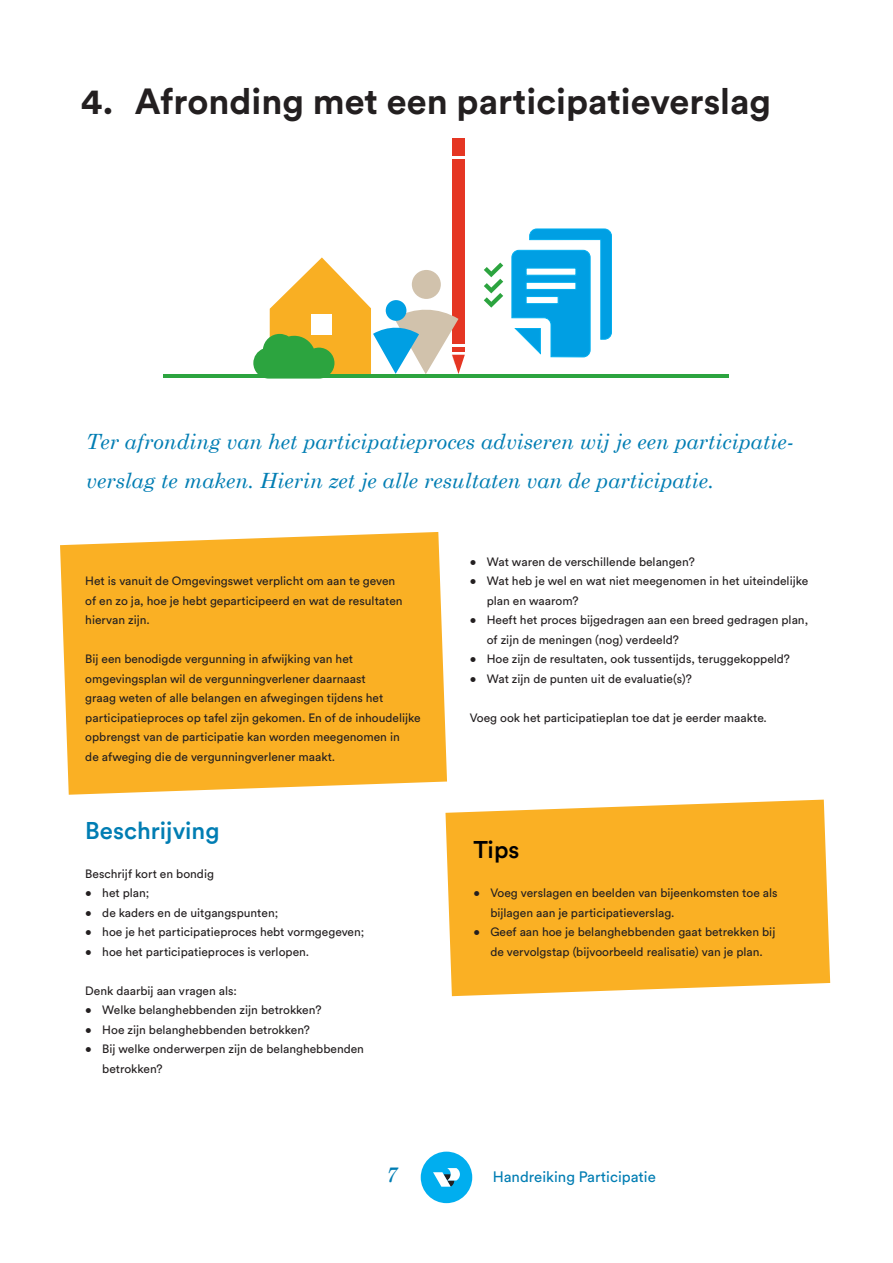
<style>
.page{position:relative;width:893px;height:1263px;background:#fff}
.page>*{position:absolute;margin:0;border:0;box-sizing:border-box;transform-origin:0 0}
.Zwarte_kop_H1{font:700 36px "Circular Std";color:#231f20}
.Subtitel_lopende_tekst_H2{font:500 24px "Circular Std";color:#007db3}
.Subtitel_lopende_tekst_H2-2{font:500 24px "Circular Std";color:#000001}
.Century_lopende_tekst{font:italic 21px/39px "Century Schoolbook";color:#007db3}
.t1{font:15px "Circular Std";color:#007db3}
.Broodtekst_lopende_tekst{font:12px/19.5px "Circular Std";color:#231f20}
</style>
<div class="page">
<svg style="left:60px;top:532px;width:387px;height:263px;background:#fab533"></svg>
<svg style="left:445px;top:800px;width:385px;height:196px;background:#fab635"></svg>
<div style="left:452px;top:159px;width:13px;height:185px;background:#e53623"></div>
<div style="left:452px;top:138px;width:13px;height:17px;background:#e53623"></div>
<svg style="left:484px;top:263px;width:19px;height:45px"></svg>
<svg style="left:511px;top:228px;width:101px;height:129px"></svg>
<svg style="left:253px;top:257px;width:212px;height:122px"></svg>
<div style="left:386px;top:300px;width:20px;height:21px;background:#009fe3;border-radius:50%"></div>
<hr style="left:163px;top:374px;width:565px;height:4px;background:#2ca43f">
<div style="left:421px;top:1151px;width:51px;height:52px;background:#00aeef;border-radius:50%"></div>
<svg style="left:433px;top:1168px;width:27px;height:19px"></svg>
<h1 class="Zwarte_kop_H1" style="left:81px;top:78px;width:691px">4. Afronding met een participatieverslag</h1>
<p class="Century_lopende_tekst" style="left:86px;top:421px;width:709px">Ter afronding van het participatieproces adviseren wij je een participatie&shy;verslag te maken. Hierin zet je alle resultaten van de participatie.</p>
<p class="Broodtekst_lopende_tekst" style="left:85px;top:571px;width:319px">Het is vanuit de Omgevingswet verplicht om aan te geven of en zo ja, hoe je hebt geparticipeerd en wat de resultaten hiervan zijn.</p>
<p class="Broodtekst_lopende_tekst" style="left:85px;top:649px;width:337px">Bij een benodigde vergunning in afwijking van het omgevingsplan wil de vergunningverlener daarnaast<br>graag weten of alle belangen en afwegingen tijdens het participatieproces op tafel zijn gekomen. En of de inhoudelijke opbrengst van de participatie kan worden meegenomen in</p>
<p class="Broodtekst_lopende_tekst" style="left:85px;top:746px;width:252px">de afweging die de vergunningverlener maakt.</p>
<h2 class="Subtitel_lopende_tekst_H2" style="left:85px;top:815px;width:136px">Beschrijving</h2>
<p class="Broodtekst_lopende_tekst" style="left:85px;top:863px;width:130px">Beschrijf kort en bondig</p>
<p class="Broodtekst_lopende_tekst" style="left:85px;top:883px;width:66px">• het plan;</p>
<p class="Broodtekst_lopende_tekst" style="left:85px;top:902px;width:195px">• de kaders en de uitgangspunten;</p>
<p class="Broodtekst_lopende_tekst" style="left:85px;top:922px;width:281px">• hoe je het participatieproces hebt vormgegeven;</p>
<p class="Broodtekst_lopende_tekst" style="left:85px;top:941px;width:225px">• hoe het participatieproces is verlopen.</p>
<p class="Broodtekst_lopende_tekst" style="left:85px;top:980px;width:153px">Denk daarbij aan vragen als:</p>
<p class="Broodtekst_lopende_tekst" style="left:85px;top:1000px;width:238px">• Welke belanghebbenden zijn betrokken?</p>
<p class="Broodtekst_lopende_tekst" style="left:85px;top:1019px;width:226px">• Hoe zijn belanghebbenden betrokken?</p>
<p class="Broodtekst_lopende_tekst" style="left:102px;top:1039px;width:263px;text-indent:-17px">• Bij welke onderwerpen zijn de belanghebbenden betrokken?</p>
<p class="Broodtekst_lopende_tekst" style="left:470px;top:551px;width:227px">• Wat waren de verschillende belangen?</p>
<p class="Broodtekst_lopende_tekst" style="left:487px;top:571px;width:323px;text-indent:-17px">• Wat heb je wel en wat niet meegenomen in het uiteindelijke plan en waarom?</p>
<p class="Broodtekst_lopende_tekst" style="left:487px;top:610px;width:323px;text-indent:-17px">• Heeft het proces bijgedragen aan een breed gedragen plan, of zijn de meningen (nog) verdeeld?</p>
<p class="Broodtekst_lopende_tekst" style="left:470px;top:649px;width:322px">• Hoe zijn de resultaten, ook tussentijds, teruggekoppeld?</p>
<p class="Broodtekst_lopende_tekst" style="left:470px;top:668px;width:224px">• Wat zijn de punten uit de evaluatie(s)?</p>
<p class="Broodtekst_lopende_tekst" style="left:470px;top:707px;width:299px">Voeg ook het participatieplan toe dat je eerder maakte.</p>
<h2 class="Subtitel_lopende_tekst_H2-2" style="left:473px;top:835px;width:48px">Tips</h2>
<p class="Broodtekst_lopende_tekst" style="left:490px;top:883px;width:289px;text-indent:-17px">• Voeg verslagen en beelden van bijeenkomsten toe als bijlagen aan je participatieverslag.</p>
<p class="Broodtekst_lopende_tekst" style="left:473px;top:922px;width:303px;text-align:center">• Geef aan hoe je belanghebbenden gaat betrekken bij de vervolgstap (bijvoorbeeld realisatie) van je plan.</p>
<h3 class="Century_lopende_tekst" style="left:386px;top:1154px;width:13px">7</h3>
<p class="t1" style="left:493px;top:1167px;width:165px">Handreiking Participatie</p>
</div>
